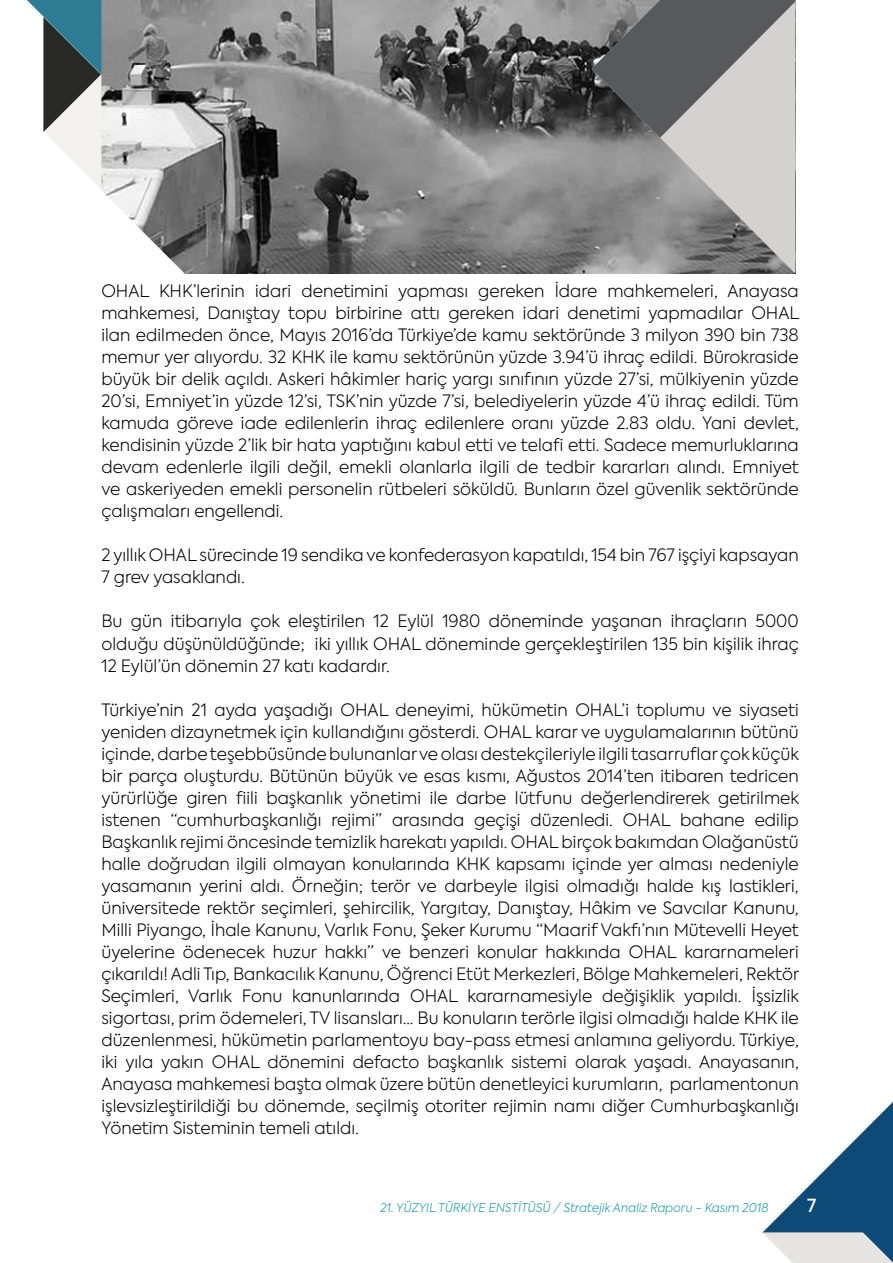
<style>
.page{position:relative;width:893px;height:1263px;background:#fff}
.page>*{position:absolute;margin:0;border:0;box-sizing:border-box;transform-origin:0 0}
.t1{font:500 18px "Axiforma";color:#fff}
.t2{font:300 16.95px/22px "Axiforma";color:#000;text-align:justify}
.t3{font:italic 300 12px "Axiforma";color:#1499b4}
</style>
<div class="page">
<svg style="left:762px;top:1102px;width:131px;height:161px"></svg>
<img style="left:186px;top:0;width:406px;height:274px">
<svg style="left:592px;top:138px;width:203px;height:136px;background:#a1a0a0"></svg>
<svg style="left:592px;top:0;width:203px;height:138px;background:#818081"></svg>
<svg style="left:27px;top:0;width:159px;height:274px"></svg>
<p class="t2" style="left:101px;top:280px;width:699px">OHAL KHK’lerinin idari denetimini yapması gereken İdare mahkemeleri, Anayasa mahkemesi, Danıştay topu birbirine attı gereken idari denetimi yapmadılar OHAL ilan edilmeden önce, Mayıs 2016’da Türkiye’de kamu sektöründe 3 milyon 390 bin 738 memur yer alıyordu. 32 KHK ile kamu sektörünün yüzde 3.94’ü ihraç edildi. Bürokraside büyük bir delik açıldı. Askeri hâkimler hariç yargı sınıfının yüzde 27’si, mülkiyenin yüzde 20’si, Emniyet’in yüzde 12’si, TSK’nin yüzde 7’si, belediyelerin yüzde 4’ü ihraç edildi. Tüm kamuda göreve iade edilenlerin ihraç edilenlere oranı yüzde 2.83 oldu. Yani devlet, kendisinin yüzde 2’lik bir hata yaptığını kabul etti ve telafi etti. Sadece memurluklarına devam edenlerle ilgili değil, emekli olanlarla ilgili de tedbir kararları alındı. Emniyet ve askeriyeden emekli personelin rütbeleri söküldü. Bunların özel güvenlik sektöründe çalışmaları engellendi.</p>
<p class="t2" style="left:101px;top:544px;width:699px">2 yıllık OHAL sürecinde 19 sendika ve konfederasyon kapatıldı, 154 bin 767 işçiyi kapsayan<br>7 grev yasaklandı.</p>
<p class="t2" style="left:101px;top:610px;width:699px">Bu gün itibarıyla çok eleştirilen 12 Eylül 1980 döneminde yaşanan ihraçların 5000 olduğu düşünüldüğünde; iki yıllık OHAL döneminde gerçekleştirilen 135 bin kişilik ihraç 12 Eylül’ün dönemin 27 katı kadardır.</p>
<p class="t2" style="left:101px;top:698px;width:699px">Türkiye’nin 21 ayda yaşadığı OHAL deneyimi, hükümetin OHAL’i toplumu ve siyaseti yeniden dizaynetmek için kullandığını gösterdi. OHAL karar ve uygulamalarının bütünü içinde, darbe teşebbüsünde bulunanlar ve olası destekçileriyle ilgili tasarruflar çok küçük bir parça oluşturdu. Bütünün büyük ve esas kısmı, Ağustos 2014’ten itibaren tedricen yürürlüğe giren fiili başkanlık yönetimi ile darbe lütfunu değerlendirerek getirilmek istenen “cumhurbaşkanlığı rejimi” arasında geçişi düzenledi. OHAL bahane edilip Başkanlık rejimi öncesinde temizlik harekatı yapıldı. OHAL birçok bakımdan Olağanüstü halle doğrudan ilgili olmayan konularında KHK kapsamı içinde yer alması nedeniyle yasamanın yerini aldı. Örneğin; terör ve darbeyle ilgisi olmadığı halde kış lastikleri, üniversitede rektör seçimleri, şehircilik, Yargıtay, Danıştay, Hâkim ve Savcılar Kanunu, Milli Piyango, İhale Kanunu, Varlık Fonu, Şeker Kurumu “Maarif Vakfı’nın Mütevelli Heyet üyelerine ödenecek huzur hakkı” ve benzeri konular hakkında OHAL kararnameleri çıkarıldı! Adli Tıp, Bankacılık Kanunu, Öğrenci Etüt Merkezleri, Bölge Mahkemeleri, Rektör Seçimleri, Varlık Fonu kanunlarında OHAL kararnamesiyle değişiklik yapıldı. İşsizlik sigortası, prim ödemeleri, TV lisansları… Bu konuların terörle ilgisi olmadığı halde KHK ile düzenlenmesi, hükümetin parlamentoyu bay-pass etmesi anlamına geliyordu. Türkiye, iki yıla yakın OHAL dönemini defacto başkanlık sistemi olarak yaşadı. Anayasanın, Anayasa mahkemesi başta olmak üzere bütün denetleyici kurumların, parlamentonun işlevsizleştirildiği bu dönemde, seçilmiş otoriter rejimin namı diğer Cumhurbaşkanlığı Yönetim Sisteminin temeli atıldı.</p>
<p class="t3" style="left:380px;top:1199px;width:390px">21. YÜZYIL TÜRKİYE ENSTİTÜSÜ / Stratejik Analiz Raporu - Kasım 2018</p>
<p class="t1" style="left:807px;top:1193px;width:11px">7</p>
</div>
